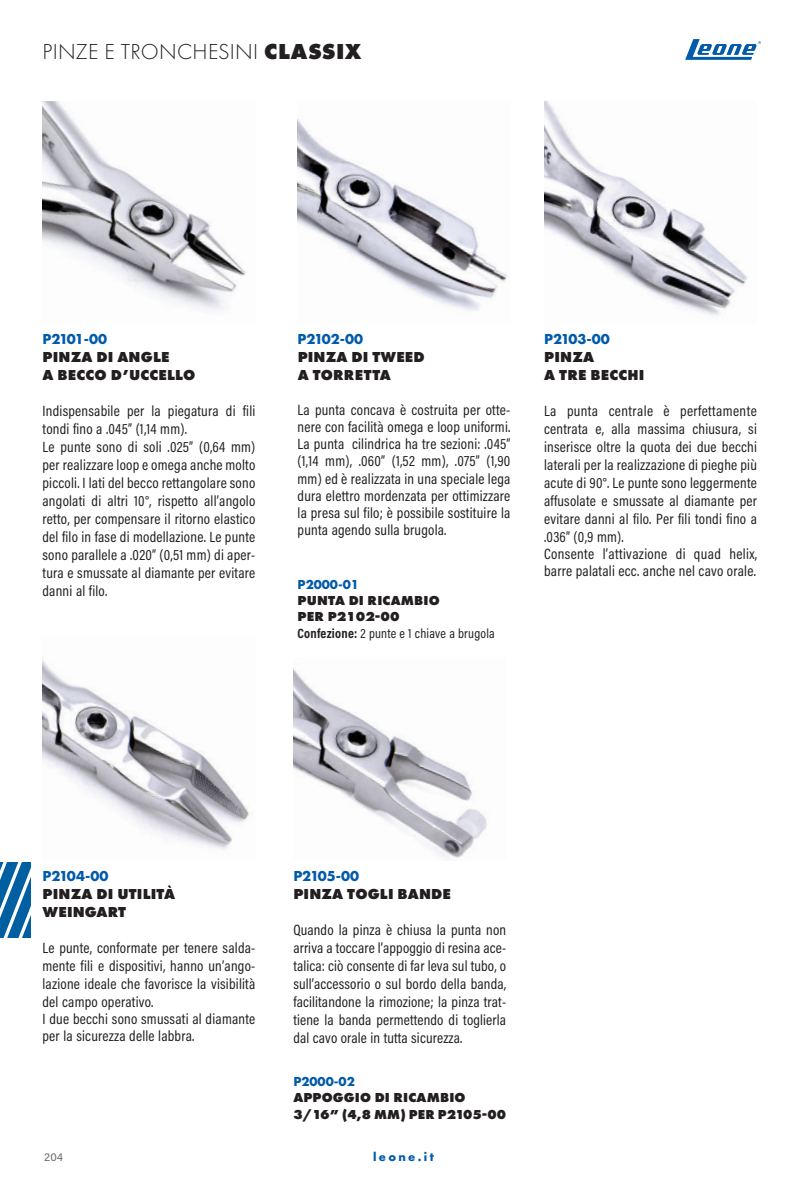
<style>
.page{position:relative;width:808px;height:1191px;background:#fff}
.page>*{position:absolute;margin:0;border:0;box-sizing:border-box;transform-origin:0 0}
.t1{font:300 22.5px "Futura PT";letter-spacing:.01em;color:#231f20}
.t2{font:15px/18px "Acumin Pro Cond";letter-spacing:.015em;color:#231f20}
.t3{font:800 15px/18px "Futura PT";letter-spacing:.01em;color:#231f20}
.t4{font:700 15px "Futura PT";color:#015aaa}
.t5{font:800 13.5px/16.2px "Futura PT";letter-spacing:.01em;color:#231f20}
.t6{font:13.5px "Acumin Pro Cond";letter-spacing:.015em;color:#231f20}
.t7{font:700 13.5px "Futura PT";color:#015aaa}
.t8{font:700 12.75px "Futura PT";letter-spacing:.18em;color:#015aaa}
.t9{font:11.55px "Acumin Pro";color:#6c6d70}
.s1{font-weight:800}
.s2{font-weight:700}
</style>
<div class="page">
<svg style="left:0;top:862px;width:31px;height:75px"></svg>
<svg style="left:685px;top:39px;width:76px;height:21px"></svg>
<img style="left:43px;top:101px;width:204px;height:210px">
<img style="left:43px;top:660px;width:206px;height:189px">
<img style="left:293px;top:668px;width:194px;height:191px">
<img style="left:544px;top:101px;width:203px;height:215px">
<img style="left:298px;top:119px;width:210px;height:192px">
<h1 class="t1" style="left:43px;top:39px;width:320px">PINZE E TRONCHESINI <span class="s1">CLASSIX</span></h1>
<p class="t4" style="left:43px;top:329px;width:66px">P2101-00</p>
<p class="t3" style="left:43px;top:348px;width:154px">PINZA DI ANGLE<br>A BECCO D’UCCELLO</p>
<p class="t2" style="left:43px;top:401px;width:214px">Indispensabile per la piegatura di fili tondi fino a .045” (1,14 mm).<br>Le punte sono di soli .025” (0,64 mm) per realizzare loop e omega anche molto piccoli. I lati del becco rettangolare sono angolati di altri 10°, rispetto all’angolo retto, per compensare il ritorno elastico del filo in fase di modellazione. Le punte sono parallele a .020” (0,51 mm) di aper&shy;tura e smussate al diamante per evitare danni al filo.</p>
<p class="t4" style="left:298px;top:329px;width:67px">P2102-00</p>
<p class="t3" style="left:298px;top:348px;width:129px">PINZA DI TWEED<br>A TORRETTA</p>
<p class="t2" style="left:298px;top:401px;width:214px;line-height:17.1px;text-align:justify">La punta concava è costruita per otte&shy;nere con facilità omega e loop uniformi.<br>La punta cilindrica ha tre sezioni: .045” (1,14 mm), .060” (1,52 mm), .075” (1,90 mm) ed è realizzata in una speciale lega dura elettro mordenzata per ottimizzare la presa sul filo; è possibile sostituire la punta agendo sulla brugola.</p>
<p class="t7" style="left:298px;top:576px;width:63px">P2000-01</p>
<p class="t5" style="left:298px;top:592px;width:143px">PUNTA DI RICAMBIO<br>PER P2102-00</p>
<p class="t6" style="left:298px;top:624px;width:199px"><span class="s2">Confezione:</span> 2 punte e 1 chiave a brugola</p>
<p class="t4" style="left:544px;top:329px;width:67px">P2103-00</p>
<p class="t3" style="left:544px;top:348px;width:102px">PINZA<br>A TRE BECCHI</p>
<p class="t2" style="left:544px;top:402px;width:214px">La punta centrale è perfettamente centrata e, alla massima chiusura, si inserisce oltre la quota dei due becchi laterali per la realizzazione di pieghe più acute di 90°. Le punte sono leggermente affusolate e smussate al diamante per evitare danni al filo. Per fili tondi fino a .036” (0,9 mm).<br>Consente l’attivazione di quad helix, barre palatali ecc. anche nel cavo orale.</p>
<p class="t4" style="left:43px;top:866px;width:68px">P2104-00</p>
<p class="t3" style="left:43px;top:884px;width:134px">PINZA DI UTILITÀ<br>WEINGART</p>
<p class="t2" style="left:43px;top:938px;width:214px">Le punte, conformate per tenere salda&shy;mente fili e dispositivi, hanno un’ango&shy;lazione ideale che favorisce la visibilità del campo operativo.<br>I due becchi sono smussati al diamante per la sicurezza delle labbra.</p>
<p class="t4" style="left:293px;top:866px;width:67px">P2105-00</p>
<p class="t3" style="left:293px;top:884px;width:159px">PINZA TOGLI BANDE</p>
<p class="t2" style="left:293px;top:920px;width:214px;text-align:justify">Quando la pinza è chiusa la punta non arriva a toccare l’appoggio di resina ace&shy;talica: ciò consente di far leva sul tubo, o sull’accessorio o sul bordo della banda, facilitandone la rimozione; la pinza trat&shy;tiene la banda permettendo di toglierla dal cavo orale in tutta sicurezza.</p>
<p class="t7" style="left:293px;top:1073px;width:63px">P2000-02</p>
<p class="t5" style="left:293px;top:1089px;width:214px">APPOGGIO DI RICAMBIO<br>3/16” (4,8 MM) PER P2105-00</p>
<p class="t9" style="left:44px;top:1149px;width:20px">204</p>
<p class="t8" style="left:373px;top:1148px;width:62px">leone.it</p>
</div>
